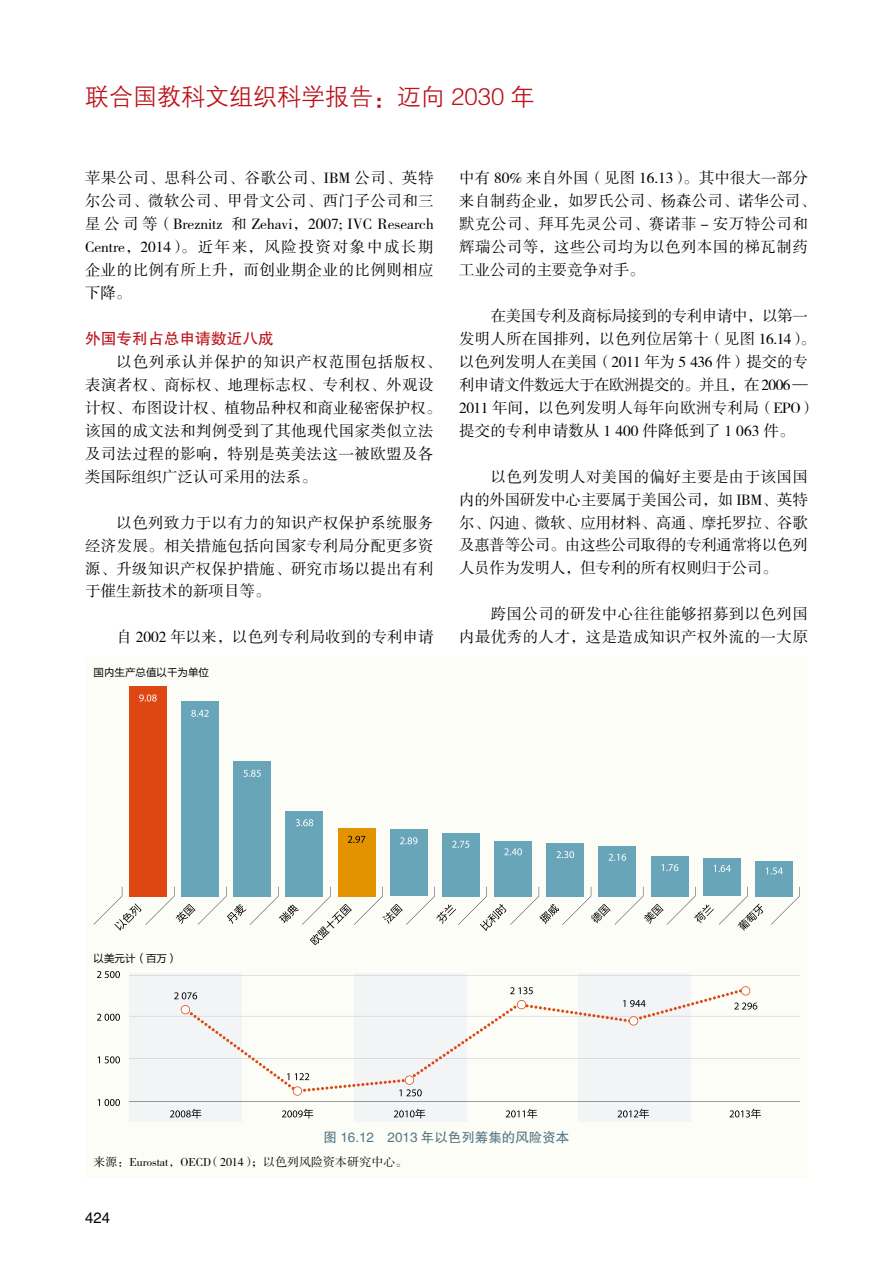
<style>
.page{position:relative;width:893px;height:1263px;background:#fff}
.page>*{position:absolute;margin:0;border:0;box-sizing:border-box;transform-origin:0 0}
.t1{font:24px "FZZDXK GBK1 0";color:#bc121a}
.t2{font:15.75px "FZHTK GBK1 0";color:#bc121a}
.t3{font:15.45px/23px "FZSSK GBK1 0";letter-spacing:.015em;color:#000;text-align:justify}
.t4{font:15.45px/23px "FZSSK GBK1 0";letter-spacing:-.01em;color:#000}
.t5{font:15px "FZHTK GBK1 0";color:#000}
.t6{font:13.5px "FZHTK GBK1 0";color:#567685}
.t7{font:12px "FZSSK GBK1 0";color:#000}
.t8{font:10.5px "FZLTHK GBK1 0";color:#000}
</style>
<div class="page">
<div style="left:85px;top:658px;width:723px;height:520px;background:#fdfdf7"></div>
<div style="left:130px;top:973px;width:112px;height:149px;background:#f2f4f6"></div>
<div style="left:355px;top:973px;width:112px;height:149px;background:#f2f4f6"></div>
<div style="left:579px;top:973px;width:112px;height:149px;background:#f2f4f6"></div>
<svg style="left:98px;top:1099px;width:22px;height:7px"></svg>
<svg style="left:98px;top:1056px;width:22px;height:7px"></svg>
<svg style="left:97px;top:1014px;width:23px;height:7px"></svg>
<svg style="left:97px;top:971px;width:23px;height:7px"></svg>
<svg style="left:129px;top:975px;width:670px;height:1px"></svg>
<svg style="left:170px;top:1109px;width:31px;height:9px"></svg>
<svg style="left:129px;top:986px;width:670px;height:116px"></svg>
<svg style="left:282px;top:1109px;width:31px;height:9px"></svg>
<svg style="left:394px;top:1109px;width:31px;height:9px"></svg>
<svg style="left:506px;top:1109px;width:31px;height:9px"></svg>
<svg style="left:618px;top:1109px;width:31px;height:9px"></svg>
<svg style="left:730px;top:1109px;width:31px;height:9px"></svg>
<div style="left:129px;top:686px;width:38px;height:210px;background:#de4711"></div>
<div style="left:181px;top:701px;width:38px;height:195px;background:#69a5b9"></div>
<div style="left:233px;top:761px;width:38px;height:135px;background:#69a5b9"></div>
<div style="left:285px;top:811px;width:38px;height:85px;background:#69a5b9"></div>
<div style="left:338px;top:828px;width:38px;height:68px;background:#e39300"></div>
<div style="left:390px;top:829px;width:38px;height:67px;background:#69a5b9"></div>
<div style="left:442px;top:833px;width:38px;height:63px;background:#69a5b9"></div>
<div style="left:494px;top:841px;width:38px;height:55px;background:#69a5b9"></div>
<div style="left:546px;top:843px;width:38px;height:53px;background:#69a5b9"></div>
<div style="left:598px;top:846px;width:38px;height:50px;background:#69a5b9"></div>
<div style="left:651px;top:856px;width:37px;height:40px;background:#69a5b9"></div>
<div style="left:703px;top:858px;width:38px;height:38px;background:#69a5b9"></div>
<div style="left:755px;top:861px;width:38px;height:35px;background:#69a5b9"></div>
<svg style="left:771px;top:896px;width:28px;height:29px"></svg>
<svg style="left:94px;top:887px;width:669px;height:58px"></svg>
<svg style="left:139px;top:694px;width:18px;height:7px"></svg>
<svg style="left:191px;top:710px;width:18px;height:7px"></svg>
<svg style="left:244px;top:770px;width:17px;height:7px"></svg>
<svg style="left:296px;top:819px;width:17px;height:7px"></svg>
<svg style="left:348px;top:836px;width:17px;height:7px"></svg>
<svg style="left:400px;top:837px;width:18px;height:7px"></svg>
<svg style="left:452px;top:841px;width:17px;height:7px"></svg>
<svg style="left:504px;top:848px;width:18px;height:7px"></svg>
<svg style="left:556px;top:851px;width:18px;height:7px"></svg>
<svg style="left:609px;top:854px;width:17px;height:7px"></svg>
<svg style="left:661px;top:864px;width:17px;height:7px"></svg>
<svg style="left:714px;top:865px;width:17px;height:7px"></svg>
<svg style="left:766px;top:867px;width:17px;height:7px"></svg>
<h1 class="t1" style="left:85px;top:84px;width:451px">联合国教科文组织科学报告：迈向 2030 年</h1>
<p class="t3" style="left:85px;top:167px;width:350px">苹果公司、思科公司、谷歌公司、IBM 公司、英特尔公司、微软公司、甲骨文公司、西门子公司和三星公司等（Breznitz 和 Zehavi，2007; IVC Research Centre，2014）。近年来，风险投资对象中成长期企业的比例有所上升，而创业期企业的比例则相应下降。</p>
<p class="t2" style="left:85px;top:330px;width:190px">外国专利占总申请数近八成</p>
<p class="t3" style="left:85px;top:351px;width:358px;text-align:left;text-indent:31px">以色列承认并保护的知识产权范围包括版权、表演者权、商标权、地理标志权、专利权、外观设计权、布图设计权、植物品种权和商业秘密保护权。该国的成文法和判例受到了其他现代国家类似立法及司法过程的影响，特别是英美法这一被欧盟及各类国际组织广泛认可采用的法系。</p>
<p class="t3" style="left:85px;top:512px;width:350px;text-indent:31px">以色列致力于以有力的知识产权保护系统服务经济发展。相关措施包括向国家专利局分配更多资源、升级知识产权保护措施、研究市场以提出有利于催生新技术的新项目等。</p>
<p class="t3" style="left:117px;top:626px;width:319px">自 2002 年以来，以色列专利局收到的专利申请</p>
<p class="t8" style="left:94px;top:667px;width:117px">国内生产总值以千为单位</p>
<p class="t3" style="left:459px;top:167px;width:358px;text-align:left">中有 80% 来自外国（见图 16.13）。其中很大一部分来自制药企业，如罗氏公司、杨森公司、诺华公司、默克公司、拜耳先灵公司、赛诺菲 - 安万特公司和辉瑞公司等，这些公司均为以色列本国的梯瓦制药工业公司的主要竞争对手。</p>
<p class="t4" style="left:459px;top:305px;width:358px;text-indent:31px">在美国专利及商标局接到的专利申请中，以第一发明人所在国排列，以色列位居第十（见图 16.14）。以色列发明人在美国（2011 年为 5 436 件）提交的专利申请文件数远大于在欧洲提交的。并且，在2006—<br>2011 年间，以色列发明人每年向欧洲专利局（EPO）提交的专利申请数从 1 400 件降低到了 1 063 件。</p>
<p class="t3" style="left:459px;top:466px;width:350px;text-indent:31px">以色列发明人对美国的偏好主要是由于该国国内的外国研发中心主要属于美国公司，如 IBM、英特尔、闪迪、微软、应用材料、高通、摩托罗拉、谷歌及惠普等公司。由这些公司取得的专利通常将以色列人员作为发明人，但专利的所有权则归于公司。</p>
<p class="t3" style="left:459px;top:603px;width:350px;text-align:right">跨国公司的研发中心往往能够招募到以色列国<br>内最优秀的人才，这是造成知识产权外流的一大原</p>
<p class="t8" style="left:94px;top:952px;width:85px">以美元计（百万）</p>
<p class="t6" style="left:323px;top:1130px;width:247px">图 16.12 2013 年以色列筹集的风险资本</p>
<p class="t7" style="left:93px;top:1155px;width:315px">来源：Eurostat，OECD（2014）；以色列风险资本研究中心。</p>
<p class="t5" style="left:85px;top:1209px;width:26px">424</p>
</div>
